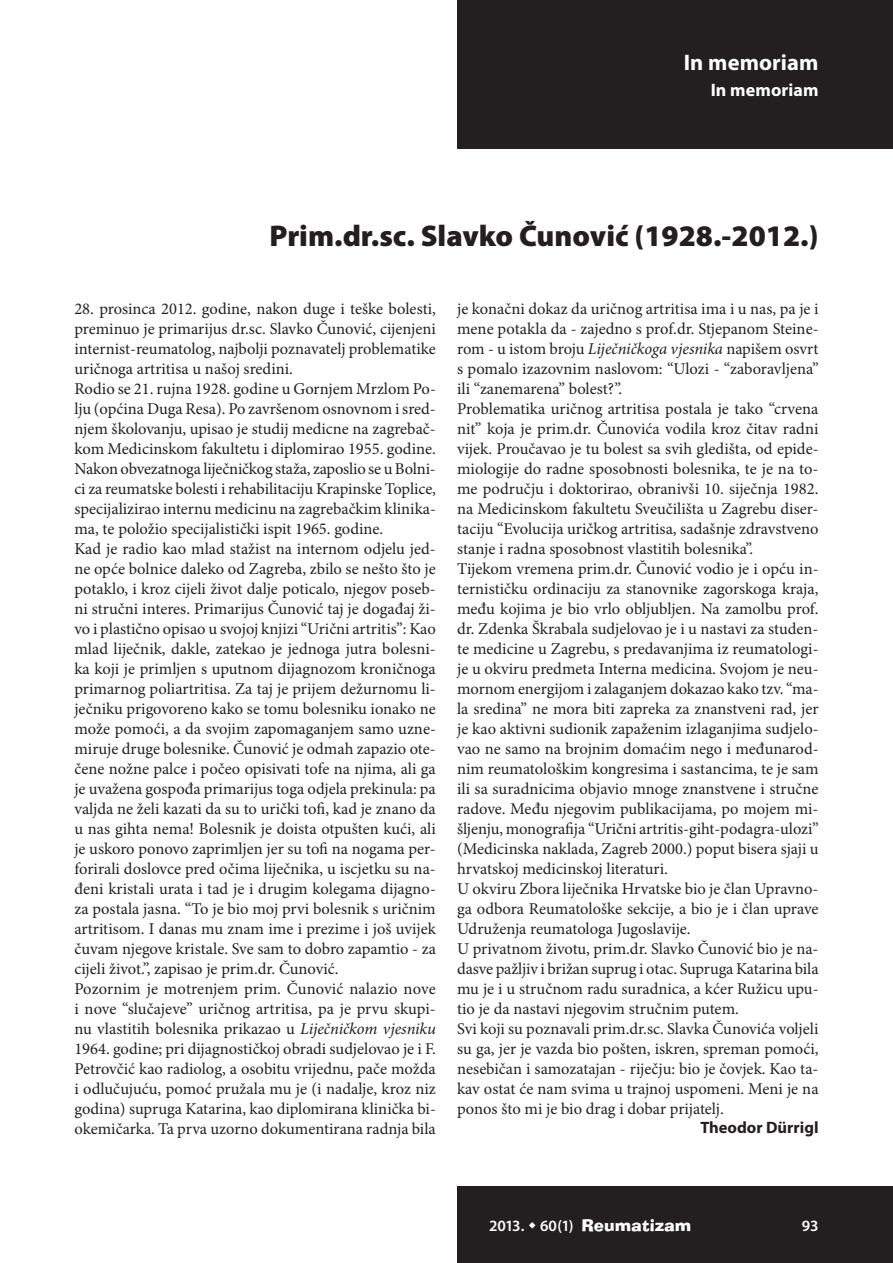
<style>
.page{position:relative;width:893px;height:1263px;background:#fff}
.page>*{position:absolute;margin:0;border:0;box-sizing:border-box;transform-origin:0 0}
.t1{font:900 30px "Myriad Pro";color:#231f20}
.t2{font:700 22.5px "Myriad Pro";letter-spacing:.005em;color:#fff}
.t3{font:700 18px "Myriad Pro";letter-spacing:.005em;color:#fff}
.t4{font:16.5px/20px "Minion Pro";color:#231f20}
.t5{font:700 16.5px "Myriad Pro";color:#231f20}
.t6{font:600 15.75px "Myriad Pro";color:#fff}
.s1{font-style:italic}
.s2{font-family:"Ad Lib BT";font-weight:400;font-size:16.35px}
</style>
<div class="page">
<div style="left:457px;top:1186px;width:436px;height:77px;background:#231f20"></div>
<div style="left:457px;top:0;width:436px;height:149px;background:#231f20"></div>
<h2 class="t2" style="left:684px;top:54px;width:136px">In memoriam</h2>
<p class="t3" style="left:711px;top:83px;width:109px">In memoriam</p>
<h1 class="t1" style="left:269px;top:224px;width:551px">Prim.dr.sc. Slavko Čunović (1928.-2012.)</h1>
<p class="t4" style="left:74px;top:300px;width:363px">28. prosinca 2012. godine, nakon duge i teške bolesti, preminuo je primarijus dr.sc. Slavko Čunović, cijenjeni internist-reumatolog, najbolji poznavatelj problematike uričnoga artritisa u našoj sredini.<br>Rodio se 21. rujna 1928. godine u Gornjem Mrzlom Po&shy;lju (općina Duga Resa). Po završenom osnovnom i sred&shy;njem školovanju, upisao je studij medicne na zagrebač&shy;kom Medicinskom fakultetu i diplomirao 1955. godine.<br>Nakon obvezatnoga liječničkog staža, zaposlio se u Bolni&shy;ci za reumatske bolesti i rehabilitaciju Krapinske Toplice, specijalizirao internu medicinu na zagrebačkim klinika&shy;ma, te položio specijalistički ispit 1965. godine.<br>Kad je radio kao mlad stažist na internom odjelu jed&shy;ne opće bolnice daleko od Zagreba, zbilo se nešto što je potaklo, i kroz cijeli život dalje poticalo, njegov poseb&shy;ni stručni interes. Primarijus Čunović taj je događaj ži&shy;vo i plastično opisao u svojoj knjizi “Urični artritis”: Kao mlad liječnik, dakle, zatekao je jednoga jutra bolesni&shy;ka koji je primljen s uputnom dijagnozom kroničnoga primarnog poliartritisa. Za taj je prijem dežurnomu li&shy;ječniku prigovoreno kako se tomu bolesniku ionako ne može pomoći, a da svojim zapomaganjem samo uzne&shy;miruje druge bolesnike. Čunović je odmah zapazio ote&shy;čene nožne palce i počeo opisivati tofe na njima, ali ga je uvažena gospođa primarijus toga odjela prekinula: pa valjda ne želi kazati da su to urički tofi, kad je znano da u nas gihta nema! Bolesnik je doista otpušten kući, ali je uskoro ponovo zaprimljen jer su tofi na nogama per&shy;forirali doslovce pred očima liječnika, u iscjetku su na&shy;đeni kristali urata i tad je i drugim kolegama dijagno&shy;za postala jasna. “To je bio moj prvi bolesnik s uričnim artritisom. I danas mu znam ime i prezime i još uvijek čuvam njegove kristale. Sve sam to dobro zapamtio - za cijeli život.”, zapisao je prim.dr. Čunović.<br>Pozornim je motrenjem prim. Čunović nalazio nove i nove “slučajeve” uričnog artritisa, pa je prvu skupi&shy;nu vlastitih bolesnika prikazao u <span class="s1">Liječničkom vjesniku </span>1964. godine; pri dijagnostičkoj obradi sudjelovao je i F.<br>Petrovčić kao radiolog, a osobitu vrijednu, pače možda i odlučujuću, pomoć pružala mu je (i nadalje, kroz niz godina) supruga Katarina, kao diplomirana klinička bi&shy;okemičarka. Ta prva uzorno dokumentirana radnja bila</p>
<p class="t4" style="left:457px;top:300px;width:363px">je konačni dokaz da uričnog artritisa ima i u nas, pa je i mene potakla da - zajedno s prof.dr. Stjepanom Steine&shy;rom - u istom broju <span class="s1">Liječničkoga vjesnika</span> napišem osvrt s pomalo izazovnim naslovom: “Ulozi - “zaboravljena” ili “zanemarena” bolest?”.<br>Problematika uričnog artritisa postala je tako “crvena nit” koja je prim.dr. Čunovića vodila kroz čitav radni vijek. Proučavao je tu bolest sa svih gledišta, od epide&shy;miologije do radne sposobnosti bolesnika, te je na to&shy;me području i doktorirao, obranivši 10. siječnja 1982. na Medicinskom fakultetu Sveučilišta u Zagrebu diser&shy;taciju “Evolucija uričkog artritisa, sadašnje zdravstveno stanje i radna sposobnost vlastitih bolesnika”.<br>Tijekom vremena prim.dr. Čunović vodio je i opću in&shy;ternističku ordinaciju za stanovnike zagorskoga kraja, među kojima je bio vrlo obljubljen. Na zamolbu prof. dr. Zdenka Škrabala sudjelovao je i u nastavi za studen&shy;te medicine u Zagrebu, s predavanjima iz reumatologi&shy;je u okviru predmeta Interna medicina. Svojom je neu&shy;mornom energijom i zalaganjem dokazao kako tzv. “ma&shy;la sredina” ne mora biti zapreka za znanstveni rad, jer je kao aktivni sudionik zapaženim izlaganjima sudjelo&shy;vao ne samo na brojnim domaćim nego i međunarod&shy;nim reumatološkim kongresima i sastancima, te je sam ili sa suradnicima objavio mnoge znanstvene i stručne radove. Među njegovim publikacijama, po mojem mi&shy;šljenju, monografija “Urični artritis-giht-podagra-ulozi” (Medicinska naklada, Zagreb 2000.) poput bisera sjaji u hrvatskoj medicinskoj literaturi.<br>U okviru Zbora liječnika Hrvatske bio je član Upravno&shy;ga odbora Reumatološke sekcije, a bio je i član uprave Udruženja reumatologa Jugoslavije.<br>U privatnom životu, prim.dr. Slavko Čunović bio je na&shy;dasve pažljiv i brižan suprug i otac. Supruga Katarina bila mu je i u stručnom radu suradnica, a kćer Ružicu upu&shy;tio je da nastavi njegovim stručnim putem.<br>Svi koji su poznavali prim.dr.sc. Slavka Čunovića voljeli su ga, jer je vazda bio pošten, iskren, spreman pomoći, nesebičan i samozatajan - riječju: bio je čovjek. Kao ta&shy;kav ostat će nam svima u trajnoj uspomeni. Meni je na ponos što mi je bio drag i dobar prijatelj.</p>
<p class="t5" style="left:700px;top:1121px;width:120px">Theodor Dürrigl</p>
<p class="t6" style="left:489px;top:1220px;width:204px">2013. 60(1) <span class="s2">Reumatizam</span></p>
<p class="t6" style="left:802px;top:1220px;width:18px">93</p>
</div>
